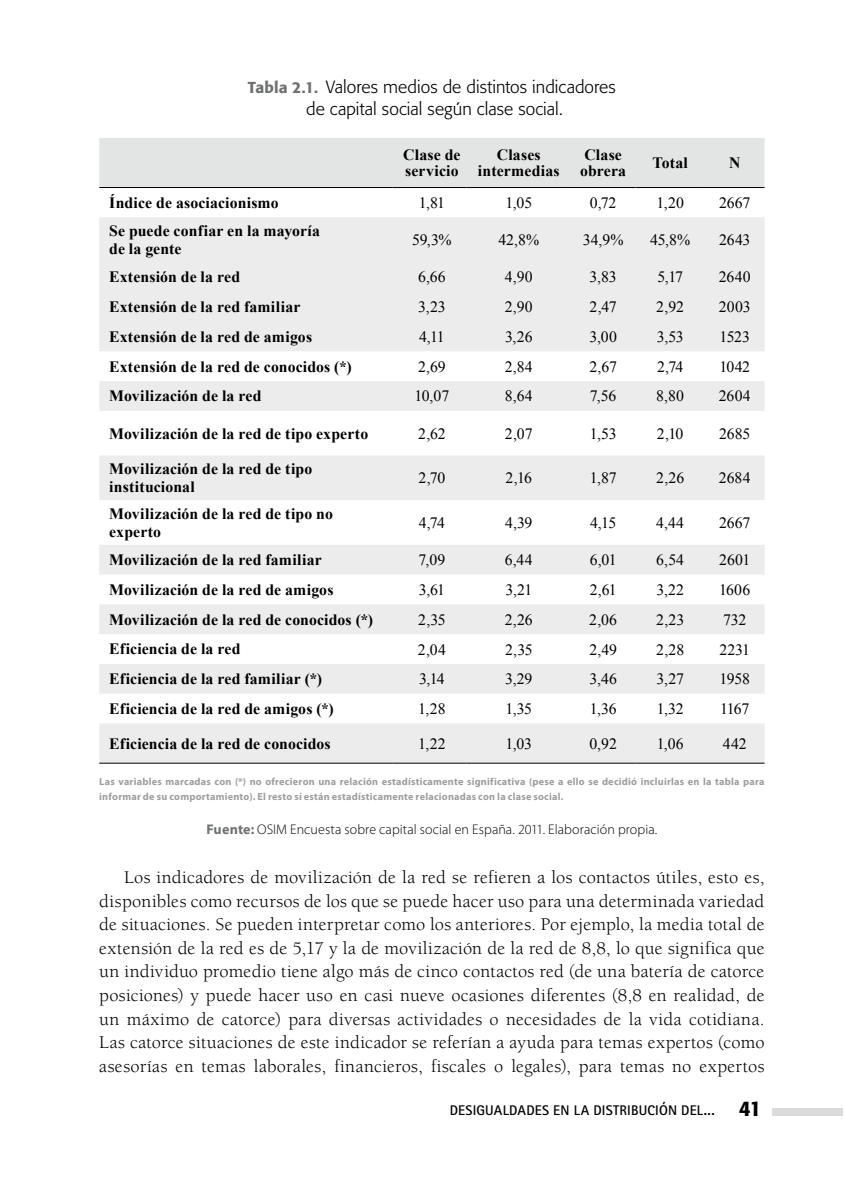
<style>
.page{position:relative;width:844px;height:1191px;background:#fff}
.page>*{position:absolute;margin:0;border:0;box-sizing:border-box;transform-origin:0 0}
.t1{font:18.38px/23.6px "Berkeley Std";letter-spacing:.025em;color:#000;text-align:justify}
.t2{font:300 17.5px/21.9px "Formata";letter-spacing:.005em;color:#000;text-align:center}
.t3{font:700 15.75px/15.8px "Times New Roman";letter-spacing:.01em;color:#000}
.t4{font:15.75px "Times New Roman";letter-spacing:-.005em;color:#000}
.t5{font:300 14px "Myriad Pro";letter-spacing:.005em;color:#000}
.t6{font:700 14px "Rotis Sans Serif Std";letter-spacing:.015em;color:#000}
.t7{font:700 10.15px/14.9px "Myriad Pro";letter-spacing:.025em;color:#9c9d9f}
.s1{font-weight:500;font-size:15.75px;color:#707173}
.s2{font-weight:700;color:#707173}
.s3{font-family:"Formata";font-weight:500;font-size:21px}
</style>
<div class="page">
<div style="left:772px;top:1107px;width:70px;height:8px;background:#d9dadb"></div>
<div style="left:99px;top:138px;width:665px;height:49px;background:#e3e4e4"></div>
<svg style="left:99px;top:217px;width:665px;height:545px;fill:#ececed"></svg>
<hr style="left:99px;top:187px;width:293px;height:1px;background:#000">
<hr style="left:392px;top:187px;width:74px;height:1px;background:#000">
<hr style="left:466px;top:187px;width:100px;height:1px;background:#000">
<hr style="left:566px;top:187px;width:69px;height:1px;background:#000">
<hr style="left:635px;top:187px;width:64px;height:1px;background:#000">
<hr style="left:699px;top:187px;width:65px;height:1px;background:#000">
<hr style="left:99px;top:762px;width:293px;height:1px;background:#000">
<hr style="left:392px;top:762px;width:74px;height:1px;background:#000">
<hr style="left:466px;top:762px;width:100px;height:1px;background:#000">
<hr style="left:566px;top:762px;width:69px;height:1px;background:#000">
<hr style="left:635px;top:762px;width:64px;height:1px;background:#000">
<hr style="left:699px;top:762px;width:65px;height:1px;background:#000">
<p class="t2" style="left:248px;top:76px;width:369px"><span class="s1">Tabla 2.1.</span> Valores medios de distintos indicadores de capital social según clase social.</p>
<p class="t3" style="left:403px;top:147px;width:59px">Clase de servicio</p>
<p class="t3" style="left:477px;top:147px;width:83px;text-align:center">Clases intermedias</p>
<p class="t3" style="left:580px;top:147px;width:47px">Clase obrera</p>
<p class="t3" style="left:652px;top:155px;width:37px">Total</p>
<p class="t3" style="left:728px;top:155px;width:13px">N</p>
<p class="t3" style="left:109px;top:194px;width:171px">Índice de asociacionismo</p>
<p class="t4" style="left:418px;top:194px;width:28px">1,81</p>
<p class="t4" style="left:505px;top:194px;width:28px">1,05</p>
<p class="t4" style="left:589px;top:194px;width:28px">0,72</p>
<p class="t4" style="left:656px;top:194px;width:29px">1,20</p>
<p class="t4" style="left:719px;top:194px;width:33px">2667</p>
<p class="t3" style="left:109px;top:222px;width:212px;line-height:17.5px">Se puede confiar en la mayoría de la gente</p>
<p class="t4" style="left:412px;top:231px;width:41px">59,3%</p>
<p class="t4" style="left:498px;top:231px;width:42px">42,8%</p>
<p class="t4" style="left:582px;top:231px;width:42px">34,9%</p>
<p class="t4" style="left:650px;top:231px;width:41px">45,8%</p>
<p class="t4" style="left:719px;top:231px;width:33px">2643</p>
<p class="t3" style="left:109px;top:269px;width:132px">Extensión de la red</p>
<p class="t4" style="left:418px;top:268px;width:29px">6,66</p>
<p class="t4" style="left:505px;top:268px;width:29px">4,90</p>
<p class="t4" style="left:589px;top:268px;width:29px">3,83</p>
<p class="t4" style="left:657px;top:268px;width:27px">5,17</p>
<p class="t4" style="left:718px;top:268px;width:33px">2640</p>
<p class="t3" style="left:109px;top:299px;width:193px">Extensión de la red familiar</p>
<p class="t4" style="left:418px;top:298px;width:29px">3,23</p>
<p class="t4" style="left:504px;top:298px;width:30px">2,90</p>
<p class="t4" style="left:589px;top:298px;width:29px">2,47</p>
<p class="t4" style="left:656px;top:298px;width:29px">2,92</p>
<p class="t4" style="left:718px;top:298px;width:33px">2003</p>
<p class="t3" style="left:109px;top:328px;width:204px">Extensión de la red de amigos</p>
<p class="t4" style="left:419px;top:328px;width:27px">4,11</p>
<p class="t4" style="left:505px;top:328px;width:29px">3,26</p>
<p class="t4" style="left:589px;top:328px;width:29px">3,00</p>
<p class="t4" style="left:656px;top:328px;width:29px">3,53</p>
<p class="t4" style="left:719px;top:328px;width:32px">1523</p>
<p class="t3" style="left:109px;top:358px;width:244px">Extensión de la red de conocidos (*)</p>
<p class="t4" style="left:418px;top:357px;width:29px">2,69</p>
<p class="t4" style="left:504px;top:357px;width:30px">2,84</p>
<p class="t4" style="left:589px;top:357px;width:29px">2,67</p>
<p class="t4" style="left:656px;top:357px;width:28px">2,74</p>
<p class="t4" style="left:719px;top:357px;width:32px">1042</p>
<p class="t3" style="left:109px;top:388px;width:154px">Movilización de la red</p>
<p class="t4" style="left:414px;top:387px;width:36px">10,07</p>
<p class="t4" style="left:504px;top:387px;width:29px">8,64</p>
<p class="t4" style="left:589px;top:387px;width:28px">7,56</p>
<p class="t4" style="left:656px;top:387px;width:29px">8,80</p>
<p class="t4" style="left:718px;top:387px;width:33px">2604</p>
<p class="t3" style="left:109px;top:425px;width:260px">Movilización de la red de tipo experto</p>
<p class="t4" style="left:418px;top:424px;width:29px">2,62</p>
<p class="t4" style="left:504px;top:424px;width:29px">2,07</p>
<p class="t4" style="left:589px;top:424px;width:28px">1,53</p>
<p class="t4" style="left:656px;top:424px;width:28px">2,10</p>
<p class="t4" style="left:719px;top:424px;width:33px">2685</p>
<p class="t3" style="left:109px;top:460px;width:204px;line-height:17.5px">Movilización de la red de tipo institucional</p>
<p class="t4" style="left:418px;top:469px;width:28px">2,70</p>
<p class="t4" style="left:505px;top:469px;width:28px">2,16</p>
<p class="t4" style="left:589px;top:469px;width:28px">1,87</p>
<p class="t4" style="left:656px;top:469px;width:30px">2,26</p>
<p class="t4" style="left:718px;top:469px;width:33px">2684</p>
<p class="t3" style="left:109px;top:505px;width:225px;line-height:17.5px">Movilización de la red de tipo no experto</p>
<p class="t4" style="left:419px;top:514px;width:28px">4,74</p>
<p class="t4" style="left:505px;top:514px;width:29px">4,39</p>
<p class="t4" style="left:590px;top:514px;width:28px">4,15</p>
<p class="t4" style="left:656px;top:514px;width:29px">4,44</p>
<p class="t4" style="left:719px;top:514px;width:33px">2667</p>
<p class="t3" style="left:109px;top:552px;width:214px">Movilización de la red familiar</p>
<p class="t4" style="left:418px;top:551px;width:28px">7,09</p>
<p class="t4" style="left:504px;top:551px;width:29px">6,44</p>
<p class="t4" style="left:589px;top:551px;width:28px">6,01</p>
<p class="t4" style="left:656px;top:551px;width:29px">6,54</p>
<p class="t4" style="left:719px;top:551px;width:32px">2601</p>
<p class="t3" style="left:109px;top:581px;width:226px">Movilización de la red de amigos</p>
<p class="t4" style="left:418px;top:581px;width:28px">3,61</p>
<p class="t4" style="left:505px;top:581px;width:28px">3,21</p>
<p class="t4" style="left:589px;top:581px;width:28px">2,61</p>
<p class="t4" style="left:656px;top:581px;width:29px">3,22</p>
<p class="t4" style="left:719px;top:581px;width:32px">1606</p>
<p class="t3" style="left:109px;top:611px;width:265px">Movilización de la red de conocidos (*)</p>
<p class="t4" style="left:418px;top:610px;width:29px">2,35</p>
<p class="t4" style="left:504px;top:610px;width:30px">2,26</p>
<p class="t4" style="left:589px;top:610px;width:29px">2,06</p>
<p class="t4" style="left:656px;top:610px;width:30px">2,23</p>
<p class="t4" style="left:723px;top:610px;width:24px">732</p>
<p class="t3" style="left:109px;top:641px;width:133px">Eficiencia de la red</p>
<p class="t4" style="left:418px;top:640px;width:30px">2,04</p>
<p class="t4" style="left:505px;top:640px;width:29px">2,35</p>
<p class="t4" style="left:589px;top:640px;width:29px">2,49</p>
<p class="t4" style="left:656px;top:640px;width:30px">2,28</p>
<p class="t4" style="left:719px;top:640px;width:32px">2231</p>
<p class="t3" style="left:109px;top:671px;width:214px">Eficiencia de la red familiar (*)</p>
<p class="t4" style="left:419px;top:670px;width:27px">3,14</p>
<p class="t4" style="left:505px;top:670px;width:29px">3,29</p>
<p class="t4" style="left:589px;top:670px;width:29px">3,46</p>
<p class="t4" style="left:656px;top:670px;width:29px">3,27</p>
<p class="t4" style="left:719px;top:670px;width:32px">1958</p>
<p class="t3" style="left:109px;top:700px;width:226px">Eficiencia de la red de amigos (*)</p>
<p class="t4" style="left:418px;top:700px;width:29px">1,28</p>
<p class="t4" style="left:505px;top:700px;width:28px">1,35</p>
<p class="t4" style="left:589px;top:700px;width:28px">1,36</p>
<p class="t4" style="left:656px;top:700px;width:28px">1,32</p>
<p class="t4" style="left:720px;top:700px;width:31px">1167</p>
<p class="t3" style="left:109px;top:735px;width:223px">Eficiencia de la red de conocidos</p>
<p class="t4" style="left:418px;top:734px;width:29px">1,22</p>
<p class="t4" style="left:505px;top:734px;width:28px">1,03</p>
<p class="t4" style="left:589px;top:734px;width:29px">0,92</p>
<p class="t4" style="left:656px;top:734px;width:29px">1,06</p>
<p class="t4" style="left:722px;top:734px;width:25px">442</p>
<p class="t7" style="left:99px;top:774px;width:666px">Las variables marcadas con (*) no ofrecieron una relación estadísticamente significativa (pese a ello se decidió incluirlas en la tabla para informar de su comportamiento). El resto sí están estadísticamente relacionadas con la clase social.</p>
<p class="t5" style="left:206px;top:820px;width:452px"><span class="s2">Fuente:</span> OSIM Encuesta sobre capital social en España. 2011. Elaboración propia.</p>
<p class="t1" style="left:99px;top:865px;width:666px;text-indent:25px">Los indicadores de movilización de la red se refieren a los contactos útiles, esto es, disponibles como recursos de los que se puede hacer uso para una determinada variedad de situaciones. Se pueden interpretar como los anteriores. Por ejemplo, la media total de extensión de la red es de 5,17 y la de movilización de la red de 8,8, lo que significa que un individuo promedio tiene algo más de cinco contactos red (de una batería de catorce posiciones) y puede hacer uso en casi nueve ocasiones diferentes (8,8 en realidad, de un máximo de catorce) para diversas actividades o necesidades de la vida cotidiana.<br>Las catorce situaciones de este indicador se referían a ayuda para temas expertos (como asesorías en temas laborales, financieros, fiscales o legales), para temas no expertos</p>
<p class="t6" style="left:449px;top:1101px;width:313px">DESIGUALDADES EN LA DISTRIBUCIÓN DEL... <span class="s3">41</span></p>
</div>
